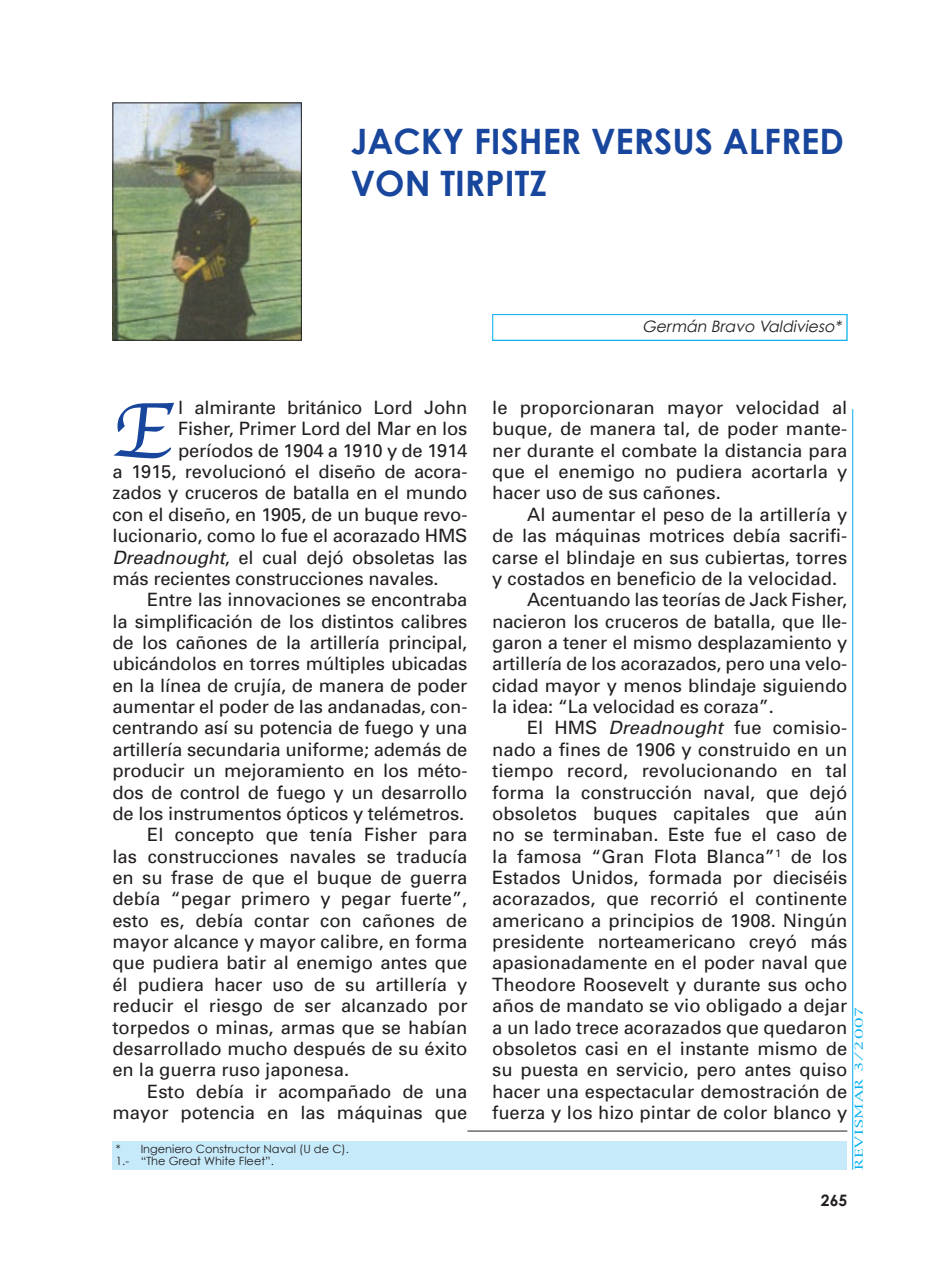
<style>
.page{position:relative;width:925px;height:1272px;background:#fff}
.page>*{position:absolute;margin:0;border:0;box-sizing:border-box;transform-origin:0 0}
.t1{font:81.38px "Apple Chancery";color:#18469d}
.t2{font:700 35px/42px "Century Gothic";color:#18469d}
.t3{font:18.38px/21.3px "Univers";color:#231f20;text-align:justify}
.t4{font:italic 15.75px "Century Gothic";color:#231f20}
.t5{font:700 15.75px "Century Gothic";color:#231f20}
.t6{font:11.38px/12.2px "Century Gothic";color:#231f20}
.t7{font:10.5px "New York";letter-spacing:.05em;color:#00aeef;scale:1.5 1}
.s1{font-style:italic}
</style>
<div class="page">
<hr style="left:851px;top:409px;width:1px;height:760px;background:#00aeef">
<div style="left:492px;top:314px;width:354px;height:26px;border:1px solid #00aeef"></div>
<img style="left:114px;top:104px;width:186px;height:234px">
<div style="left:112px;top:102px;width:190px;height:238px;border:1px solid #231f20"></div>
<hr style="left:467px;top:1130px;width:379px;height:1px;background:#231f20">
<div style="left:112px;top:1140px;width:734px;height:29px;background:#c6eafa"></div>
<h2 class="t2" style="left:350px;top:119px;width:494px">JACKY FISHER VERSUS ALFRED<br>VON TIRPITZ</h2>
<p class="t4" style="left:642px;top:316px;width:204px">Germán Bravo Valdivieso*</p>
<h1 class="t1" style="left:112px;top:366px;width:61px">E</h1>
<p class="t3" style="left:178px;top:397px;width:291px">l almirante británico Lord John</p>
<p class="t3" style="left:178px;top:418px;width:291px">Fisher, Primer Lord del Mar en los</p>
<p class="t3" style="left:178px;top:440px;width:291px">períodos de 1904 a 1910 y de 1914</p>
<p class="t3" style="left:112px;top:461px;width:356px">a 1915, revolucionó el diseño de acora-</p>
<p class="t3" style="left:112px;top:482px;width:356px">zados y cruceros de batalla en el mundo</p>
<p class="t3" style="left:112px;top:504px;width:356px">con el diseño, en 1905, de un buque revo-</p>
<p class="t3" style="left:112px;top:525px;width:356px">lucionario, como lo fue el acorazado HMS</p>
<p class="t3" style="left:112px;top:546px;width:356px"><span class="s1">Dreadnought</span>, el cual dejó obsoletas las</p>
<p class="t3" style="left:112px;top:568px;width:327px">más recientes construcciones navales.</p>
<p class="t3" style="left:147px;top:589px;width:321px">Entre las innovaciones se encontraba</p>
<p class="t3" style="left:112px;top:610px;width:356px">la simplificación de los distintos calibres</p>
<p class="t3" style="left:112px;top:632px;width:356px">de los cañones de la artillería principal,</p>
<p class="t3" style="left:112px;top:653px;width:356px">ubicándolos en torres múltiples ubicadas</p>
<p class="t3" style="left:112px;top:674px;width:356px">en la línea de crujía, de manera de poder</p>
<p class="t3" style="left:112px;top:696px;width:356px">aumentar el poder de las andanadas, con-</p>
<p class="t3" style="left:112px;top:717px;width:356px">centrando así su potencia de fuego y una</p>
<p class="t3" style="left:112px;top:738px;width:356px">artillería secundaria uniforme; además de</p>
<p class="t3" style="left:112px;top:760px;width:356px">producir un mejoramiento en los méto-</p>
<p class="t3" style="left:112px;top:781px;width:356px">dos de control de fuego y un desarrollo</p>
<p class="t3" style="left:112px;top:802px;width:353px">de los instrumentos ópticos y telémetros.</p>
<p class="t3" style="left:147px;top:824px;width:321px">El concepto que tenía Fisher para</p>
<p class="t3" style="left:112px;top:845px;width:356px">las construcciones navales se traducía</p>
<p class="t3" style="left:112px;top:867px;width:356px">en su frase de que el buque de guerra</p>
<p class="t3" style="left:112px;top:888px;width:356px">debía “pegar primero y pegar fuerte”,</p>
<p class="t3" style="left:112px;top:909px;width:356px">esto es, debía contar con cañones de</p>
<p class="t3" style="left:112px;top:931px;width:356px">mayor alcance y mayor calibre, en forma</p>
<p class="t3" style="left:112px;top:952px;width:356px">que pudiera batir al enemigo antes que</p>
<p class="t3" style="left:112px;top:973px;width:356px">él pudiera hacer uso de su artillería y</p>
<p class="t3" style="left:112px;top:995px;width:356px">reducir el riesgo de ser alcanzado por</p>
<p class="t3" style="left:112px;top:1016px;width:356px">torpedos o minas, armas que se habían</p>
<p class="t3" style="left:112px;top:1037px;width:356px">desarrollado mucho después de su éxito</p>
<p class="t3" style="left:112px;top:1059px;width:238px">en la guerra ruso japonesa.</p>
<p class="t3" style="left:147px;top:1080px;width:321px">Esto debía ir acompañado de una</p>
<p class="t3" style="left:112px;top:1101px;width:356px">mayor potencia en las máquinas que</p>
<p class="t6" style="left:116px;top:1142px;width:234px">* Ingeniero Constructor Naval (U de C).<br>1.- “The Great White Fleet”.</p>
<p class="t3" style="left:492px;top:397px;width:356px">le proporcionaran mayor velocidad al buque, de manera tal, de poder mante&shy;ner durante el combate la distancia para que el enemigo no pudiera acortarla y hacer uso de sus cañones.</p>
<p class="t3" style="left:527px;top:504px;width:321px">Al aumentar el peso de la artillería y</p>
<p class="t3" style="left:492px;top:525px;width:356px">de las máquinas motrices debía sacrifi-</p>
<p class="t3" style="left:492px;top:546px;width:356px">carse el blindaje en sus cubiertas, torres</p>
<p class="t3" style="left:492px;top:568px;width:346px">y costados en beneficio de la velocidad.</p>
<p class="t3" style="left:527px;top:589px;width:321px">Acentuando las teorías de Jack Fisher,</p>
<p class="t3" style="left:492px;top:610px;width:356px">nacieron los cruceros de batalla, que lle-</p>
<p class="t3" style="left:492px;top:632px;width:356px">garon a tener el mismo desplazamiento y</p>
<p class="t3" style="left:492px;top:653px;width:356px">artillería de los acorazados, pero una velo-</p>
<p class="t3" style="left:492px;top:674px;width:356px">cidad mayor y menos blindaje siguiendo</p>
<p class="t3" style="left:492px;top:696px;width:283px">la idea: “La velocidad es coraza”.</p>
<p class="t3" style="left:527px;top:717px;width:321px">El HMS <span class="s1">Dreadnought</span> fue comisio-</p>
<p class="t3" style="left:492px;top:738px;width:356px">nado a fines de 1906 y construido en un</p>
<p class="t3" style="left:492px;top:760px;width:356px">tiempo record, revolucionando en tal</p>
<p class="t3" style="left:492px;top:781px;width:356px">forma la construcción naval, que dejó</p>
<p class="t3" style="left:492px;top:802px;width:356px">obsoletos buques capitales que aún</p>
<p class="t3" style="left:492px;top:824px;width:356px">no se terminaban. Este fue el caso de</p>
<p class="t3" style="left:492px;top:845px;width:356px">la famosa “Gran Flota Blanca”<sup>1</sup> de los</p>
<p class="t3" style="left:492px;top:867px;width:356px">Estados Unidos, formada por dieciséis</p>
<p class="t3" style="left:492px;top:888px;width:356px">acorazados, que recorrió el continente</p>
<p class="t3" style="left:492px;top:909px;width:356px">americano a principios de 1908. Ningún</p>
<p class="t3" style="left:492px;top:931px;width:356px">presidente norteamericano creyó más</p>
<p class="t3" style="left:492px;top:952px;width:356px">apasionadamente en el poder naval que</p>
<p class="t3" style="left:492px;top:973px;width:356px">Theodore Roosevelt y durante sus ocho</p>
<p class="t3" style="left:492px;top:995px;width:356px">años de mandato se vio obligado a dejar</p>
<p class="t3" style="left:492px;top:1016px;width:356px">a un lado trece acorazados que quedaron</p>
<p class="t3" style="left:492px;top:1037px;width:356px">obsoletos casi en el instante mismo de</p>
<p class="t3" style="left:492px;top:1059px;width:356px">su puesta en servicio, pero antes quiso</p>
<p class="t3" style="left:492px;top:1080px;width:356px">hacer una espectacular demostración de</p>
<p class="t3" style="left:492px;top:1101px;width:356px">fuerza y los hizo pintar de color blanco y</p>
<p class="t7" style="left:851px;top:1169px;width:110px;rotate:-90deg">REVISMAR 3/2007</p>
<p class="t5" style="left:820px;top:1190px;width:28px">265</p>
</div>
